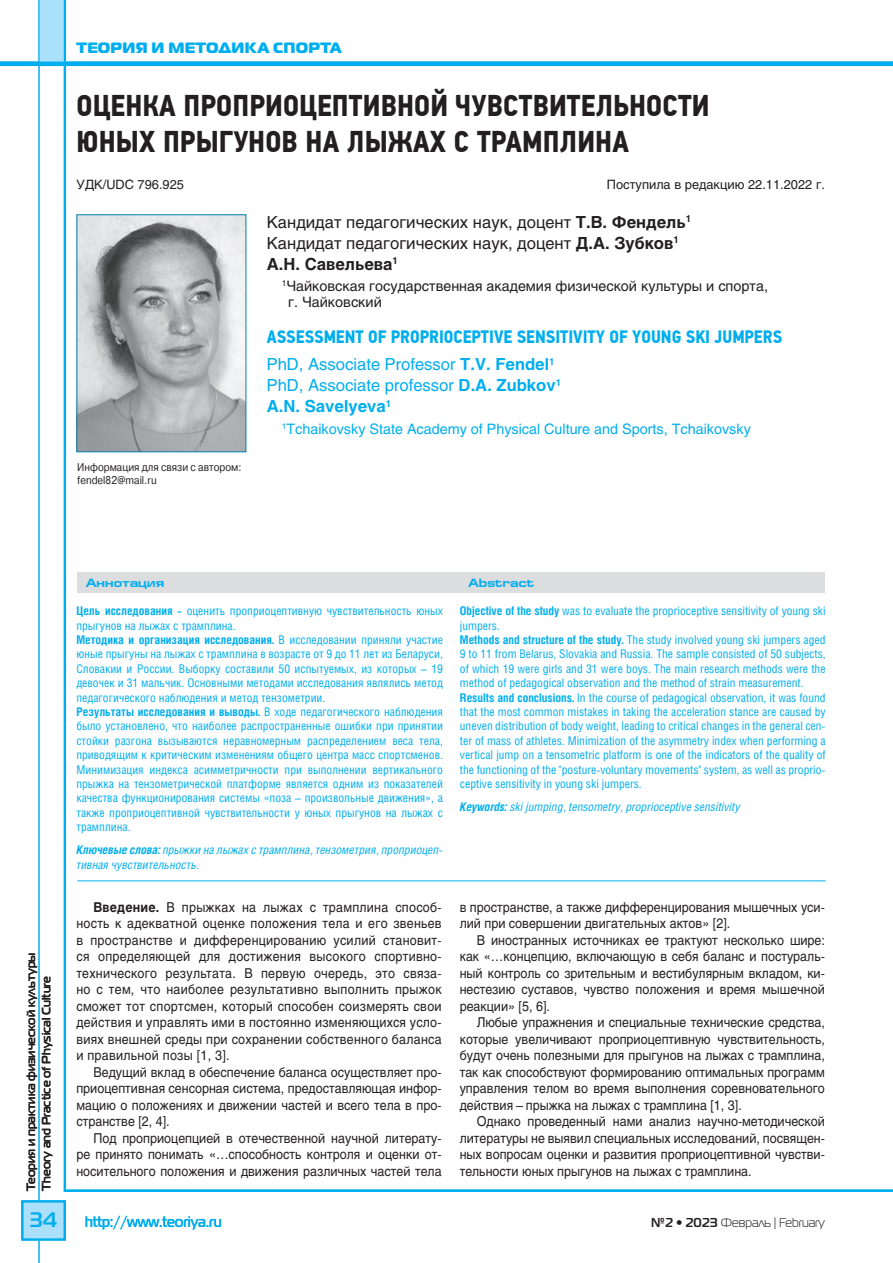
<style>
.page{position:relative;width:893px;height:1263px;background:#fff}
.page>*{position:absolute;margin:0;border:0;box-sizing:border-box;transform-origin:0 0}
.t1{font:700 30px/36px "PF Din Text Cond Pro";letter-spacing:.005em;color:#231f20}
.t2{font:700 21px "Magistral C";color:#00aeef}
.t3{font:700 18px "PF Din Text Cond Pro";color:#00aeef}
.t4{font:16.5px/21px "Helios";color:#231f20}
.t5{font:16.5px/21px "Helios";color:#00aeef}
.t6{font:15px "Magistral Black C";letter-spacing:.015em;color:#00aeef}
.t7{font:700 15px "Magistral C";color:#00aeef;scale:.92 1}
.t8{font:14.25px/16.5px "Helios";color:#231f20}
.t9{font:14.25px "Helios";color:#00aeef}
.t10{font:13.5px/16.5px "Helios";color:#231f20;text-align:justify;scale:.92 1}
.t11{font:12.9px "Magistral C";color:#231f20}
.t12{font:12.75px "Helios";color:#231f20}
.t13{font:12px/14.4px "Helios Cond";color:#00aeef}
.t14{font:italic 12px/14.4px "Helios Cond";color:#00aeef}
.t15{font:700 12px/15.5px "Magistral C";color:#231f20}
.t16{font:700 12px "Europe Ext";color:#00aeef;scale:.92 1}
.t17{font:11.25px/13.5px "Pragmatica C";color:#231f20;scale:.88 1}
.s1{font-weight:700}
</style>
<div class="page">
<div style="left:39px;top:0;width:26px;height:64px;background:#aae0f9"></div>
<hr style="left:0;top:62px;width:893px;height:4px;background:#00aeef">
<hr style="left:64px;top:0;width:2px;height:1191px;background:#00aeef">
<hr style="left:64px;top:1189px;width:829px;height:3px;background:#00aeef">
<hr style="left:39px;top:0;width:1px;height:1263px;background:#00aeef">
<div style="left:21px;top:1200px;width:45px;height:40px;background:#aae0f9;border:2px solid #00aeef"></div>
<hr style="left:77px;top:880px;width:749px;height:1px;background:#00aeef">
<div style="left:77px;top:572px;width:748px;height:21px;background:#dcdddf"></div>
<img style="left:79px;top:216px;width:165px;height:234px">
<svg style="left:86px;top:1216px;width:135px;height:13px"></svg>
<p class="t6" style="left:77px;top:38px;width:267px">ТЕОРИЯ И МЕТОДИКА СПОРТА</p>
<h1 class="t1" style="left:77px;top:88px;width:635px">ОЦЕНКА ПРОПРИОЦЕПТИВНОЙ ЧУВСТВИТЕЛЬНОСТИ<br>ЮНЫХ ПРЫГУНОВ НА ЛЫЖАХ С ТРАМПЛИНА</h1>
<p class="t12" style="left:77px;top:177px;width:109px">УДК/UDC 796. 925</p>
<p class="t12" style="left:607px;top:177px;width:217px">Поступила в редакцию 22. 11.2022 г.</p>
<h3 class="t4" style="left:267px;top:211px;width:426px">Кандидат педагогических наук, доцент <span class="s1">Т.В. Фендель</span><sup>1<br></sup>Кандидат педагогических наук, доцент <span class="s1">Д.А. Зубков</span><sup>1<br></sup><span class="s1">А.Н. Савельева</span><sup>1</sup></h3>
<p class="t8" style="left:288px;top:277px;width:481px;text-indent:-6px"><sup>1</sup>Чайковская государственная академия физической культуры и спорта, г. Чайковский</p>
<p class="t17" style="left:77px;top:460px;width:188px">Информация для связи с автором: fendel82@mail.ru</p>
<h3 class="t3" style="left:267px;top:326px;width:517px">ASSESSMENT OF PROPRIOCEPTIVE SENSITIVITY OF YOUNG SKI JUMPERS</h3>
<h3 class="t5" style="left:267px;top:354px;width:296px">PhD, Associate Professor <span class="s1">T.V. Fendel</span><sup>1<br></sup>PhD, Associate professor <span class="s1">D.A. Zubkov</span><sup>1<br></sup><span class="s1">A.N. Savelyeva</span><sup>1</sup></h3>
<p class="t9" style="left:282px;top:420px;width:471px"><sup>1</sup>Tchaikovsky State Academy of Physical Culture and Sports, Tchaikovsky</p>
<p class="t16" style="left:86px;top:576px;width:87px">Аннотация</p>
<p class="t16" style="left:468px;top:576px;width:73px">Abstract</p>
<p class="t15" style="left:23px;top:1191px;width:239px;rotate:-90deg">Теория и практика физической культуры<br>Theory and Practice of Physical Culture</p>
<p class="t13" style="left:76px;top:603px;width:368px"><span class="s1">Цель исследования –</span> оценить проприоцептивную чувствительность юных прыгунов на лыжах с трамплина.<br><span class="s1">Методика и организация исследования.</span> В исследовании приняли участие юные прыгуны на лыжах с трамплина в возрасте от 9 до 11 лет из Беларуси, Словакии и России. Выборку составили 50 испытуемых, из которых – 19 девочек и 31 мальчик. Основными методами исследования являлись метод педагогического наблюдения и метод тензометрии.<br><span class="s1">Результаты исследования и выводы.</span> В ходе педагогического наблюдения было установлено, что наиболее распространенные ошибки при принятии стойки разгона вызываются неравномерным распределением веса тела, приводящим к критическим изменениям общего центра масс спортсменов.<br>Минимизация индекса асимметричности при выполнении вертикального прыжка на тензометрической платформе является одним из показателей качества функционирования системы «поза – произвольные движения», а также проприоцептивной чувствительности у юных прыгунов на лыжах с трамплина.</p>
<p class="t14" style="left:76px;top:842px;width:368px"><span class="s1">Ключевые слова:</span> прыжки на лыжах с трамплина, тензометрия, проприоцеп&shy;тивная чувствительность.</p>
<p class="t10" style="left:76px;top:898px;width:399px;text-indent:17px"><span class="s1">Введение.</span> В прыжках на лыжах с трамплина способ&shy;ность к адекватной оценке положения тела и его звеньев в пространстве и дифференцированию усилий становит&shy;ся определяющей для достижения высокого спортивно&shy;технического результата. В первую очередь, это связа&shy;но с тем, что наиболее результативно выполнить прыжок сможет тот спортсмен, который способен соизмерять свои действия и управлять ими в постоянно изменяющихся усло&shy;виях внешней среды при сохранении собственного баланса и правильной позы [1, 3].</p>
<p class="t10" style="left:76px;top:1063px;width:398px;text-indent:17px">Ведущий вклад в обеспечение баланса осуществляет про&shy;приоцептивная сенсорная система, предоставляющая инфор&shy;мацию о положениях и движении частей и всего тела в про&shy;странстве [2, 4].</p>
<p class="t10" style="left:76px;top:1129px;width:398px;text-indent:17px">Под проприоцепцией в отечественной научной литерату&shy;ре принято понимать «…способность контроля и оценки от&shy;носительного положения и движения различных частей тела</p>
<p class="t13" style="left:460px;top:603px;width:367px"><span class="s1">Objective of the study</span> was to evaluate the proprioceptive sensitivity of young ski jumpers.<br><span class="s1">Methods and structure of the study.</span> The study involved young ski jumpers aged 9 to 11 from Belarus, Slovakia and Russia. The sample consisted of 50 subjects, of which 19 were girls and 31 were boys. The main research methods were the method of pedagogical observation and the method of strain measurement.<br><span class="s1">Results and conclusions.</span> In the course of pedagogical observation, it was found that the most common mistakes in taking the acceleration stance are caused by uneven distribution of body weight, leading to critical changes in the general cen&shy;ter of mass of athletes. Minimization of the asymmetry index when performing a vertical jump on a tensometric platform is one of the indicators of the quality of the functioning of the "posture-voluntary movements" system, as well as proprio&shy;ceptive sensitivity in young ski jumpers.</p>
<p class="t14" style="left:460px;top:799px;width:282px"><span class="s1">Keywords:</span> ski jumping, tensometry, proprioceptive sensitivity</p>
<p class="t10" style="left:460px;top:898px;width:398px">в пространстве, а также дифференцирования мышечных уси&shy;лий при совершении двигательных актов» [2].</p>
<p class="t10" style="left:460px;top:931px;width:399px;text-indent:17px">В иностранных источниках ее трактуют несколько шире: как «…концепцию, включающую в себя баланс и постураль&shy;ный контроль со зрительным и вестибулярным вкладом, ки&shy;нестезию суставов, чувство положения и время мышечной реакции» [5, 6].</p>
<p class="t10" style="left:460px;top:1014px;width:398px;text-indent:17px">Любые упражнения и специальные технические средства, которые увеличивают проприоцептивную чувствительность, будут очень полезными для прыгунов на лыжах с трамплина, так как способствуют формированию оптимальных программ управления телом во время выполнения соревновательного действия – прыжка на лыжах с трамплина [1, 3].</p>
<p class="t10" style="left:460px;top:1113px;width:399px;text-indent:17px">Однако проведенный нами анализ научно-методической литературы не выявил специальных исследований, посвящен&shy;ных вопросам оценки и развития проприоцептивной чувстви&shy;тельности юных прыгунов на лыжах с трамплина.</p>
<h2 class="t2" style="left:30px;top:1207px;width:29px">34</h2>
<p class="t11" style="left:651px;top:1215px;width:175px"><span class="s1">№2 • 2023</span> Февраль | February</p>
<p class="t7" style="left:85px;top:1212px;width:150px">http://www.teoriya.ru</p>
</div>
